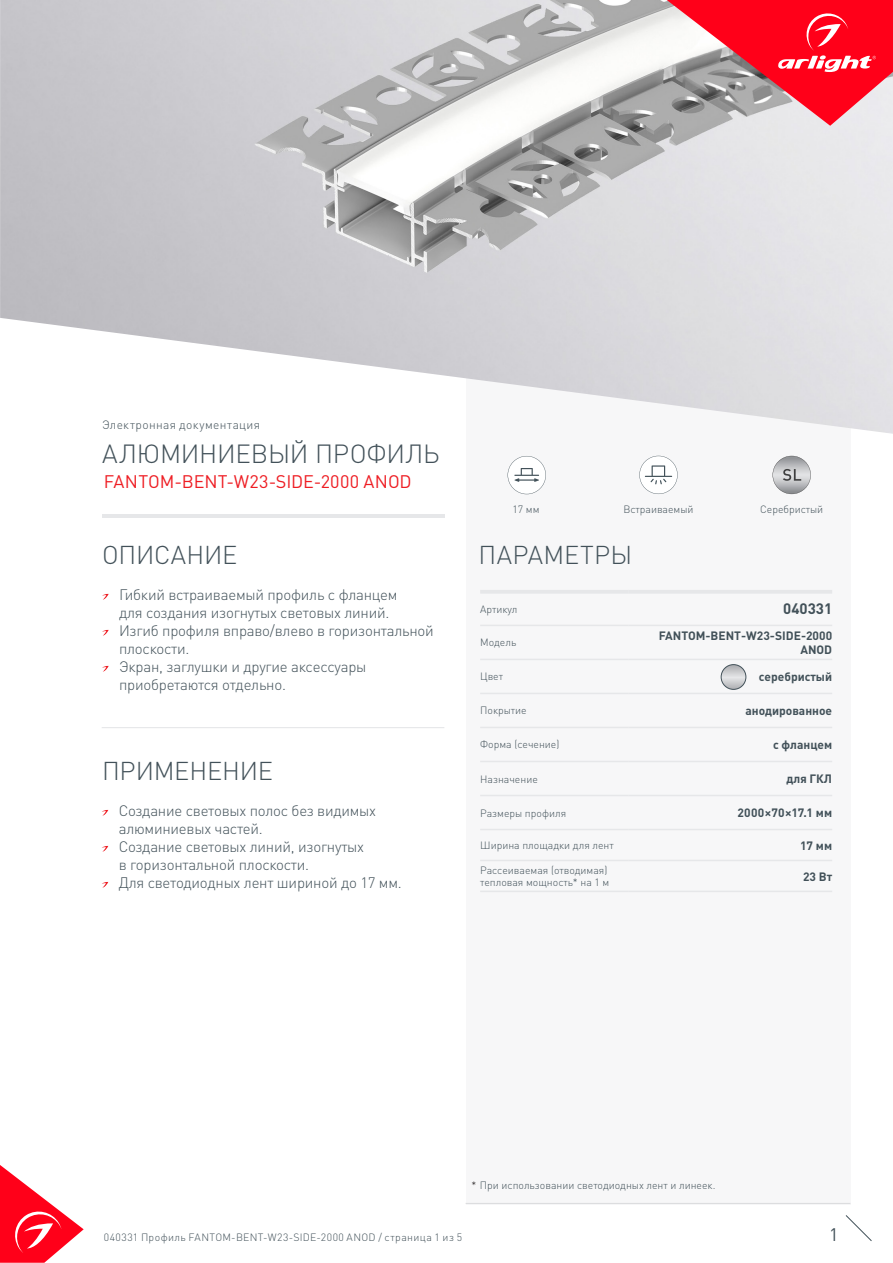
<style>
.page{position:relative;width:893px;height:1263px;background:#fff}
.page>*{position:absolute;margin:0;border:0;box-sizing:border-box;transform-origin:0 0}
.t1{font:300 25.95px "DIN Pro";letter-spacing:-.01em;color:#425159}
.t2{font:300 25.5px "DIN Pro";letter-spacing:-.005em;color:#425159}
.t3{font:300 25.5px "DIN Pro";letter-spacing:.015em;color:#425159}
.t4{font:18px "DIN Pro";letter-spacing:-.005em;color:#ee1d23}
.t5{font:18px "DIN Pro";color:#425159}
.t6{font:300 15px/18px "DIN Pro";letter-spacing:-.015em;color:#425159}
.t7{font:700 15px "DIN Pro";color:#425159}
.t8{font:700 12px/14.4px "DIN Pro";color:#425159;text-align:right}
.t9{font:300 12px "DIN Pro";letter-spacing:.03em;color:#425159}
.t10{font:700 12px "DIN Pro";letter-spacing:.025em;color:#425159}
.t11{font:300 10.5px/12.6px "DIN Pro";color:#425159}
.t12{font:300 10.5px "DIN Pro";letter-spacing:.04em;color:#425159}
.s1{color:#231f20}
</style>
<div class="page">
<svg style="left:0;top:1165px;width:84px;height:98px"></svg>
<svg style="left:845px;top:1215px;width:27px;height:26px"></svg>
<div style="left:466px;top:250px;width:384px;height:954px;background:#f7f7f8"></div>
<svg style="left:508px;top:456px;width:38px;height:38px"></svg>
<hr style="left:102px;top:514px;width:342px;height:3px;background:#e6e7e9">
<svg style="left:102px;top:594px;width:7px;height:6px"></svg>
<svg style="left:102px;top:630px;width:7px;height:6px"></svg>
<svg style="left:102px;top:666px;width:7px;height:6px"></svg>
<svg style="left:102px;top:810px;width:6px;height:6px"></svg>
<svg style="left:102px;top:846px;width:6px;height:6px"></svg>
<svg style="left:102px;top:882px;width:6px;height:6px"></svg>
<hr style="left:102px;top:727px;width:342px;height:1px;background:#e6e7e9">
<hr style="left:480px;top:590px;width:148px;height:4px;background:#e6e7e9">
<hr style="left:628px;top:590px;width:204px;height:4px;background:#e6e7e9">
<hr style="left:480px;top:625px;width:148px;height:1px;background:#e6e7e9">
<hr style="left:628px;top:625px;width:204px;height:1px;background:#e6e7e9">
<hr style="left:480px;top:659px;width:148px;height:1px;background:#e6e7e9">
<hr style="left:628px;top:659px;width:204px;height:1px;background:#e6e7e9">
<hr style="left:480px;top:693px;width:148px;height:1px;background:#e6e7e9">
<hr style="left:628px;top:693px;width:204px;height:1px;background:#e6e7e9">
<hr style="left:480px;top:727px;width:148px;height:1px;background:#e6e7e9">
<hr style="left:628px;top:727px;width:204px;height:1px;background:#e6e7e9">
<hr style="left:480px;top:761px;width:148px;height:1px;background:#e6e7e9">
<hr style="left:628px;top:761px;width:204px;height:1px;background:#e6e7e9">
<hr style="left:480px;top:795px;width:148px;height:1px;background:#e6e7e9">
<hr style="left:628px;top:795px;width:204px;height:1px;background:#e6e7e9">
<hr style="left:480px;top:829px;width:148px;height:1px;background:#e6e7e9">
<hr style="left:628px;top:829px;width:204px;height:1px;background:#e6e7e9">
<hr style="left:480px;top:860px;width:148px;height:1px;background:#e6e7e9">
<hr style="left:628px;top:860px;width:204px;height:1px;background:#e6e7e9">
<hr style="left:480px;top:891px;width:148px;height:1px;background:#e6e7e9">
<hr style="left:628px;top:891px;width:204px;height:1px;background:#e6e7e9">
<hr style="left:466px;top:1203px;width:384px;height:1px;background:#dcdddf">
<svg style="left:639px;top:456px;width:39px;height:38px"></svg>
<img style="left:0;top:0;width:893px;height:434px">
<svg style="left:667px;top:0;width:226px;height:126px;background:#e45967"></svg>
<svg style="left:721px;top:665px;width:25px;height:24px"></svg>
<div style="left:721px;top:664px;width:25px;height:26px;border:1px solid #425159;border-radius:50%"></div>
<svg style="left:773px;top:456px;width:38px;height:38px"></svg>
<p class="t9" style="left:102px;top:417px;width:160px">Электронная документация</p>
<p class="t1" style="left:102px;top:436px;width:339px">АЛЮМИНИЕВЫЙ ПРОФИЛЬ</p>
<p class="t4" style="left:104px;top:470px;width:309px">FANTOM-BENT-W23-SIDE-2000 ANOD</p>
<p class="t11" style="left:512px;top:502px;width:29px">17 мм</p>
<p class="t11" style="left:623px;top:502px;width:72px">Встраиваемый</p>
<p class="t11" style="left:760px;top:502px;width:65px">Серебристый</p>
<p class="t2" style="left:102px;top:537px;width:137px">ОПИСАНИЕ</p>
<p class="t3" style="left:478px;top:537px;width:155px">ПАРАМЕТРЫ</p>
<p class="t6" style="left:119px;top:584px;width:280px">Гибкий встраиваемый профиль с фланцем для создания изогнутых световых линий.</p>
<p class="t6" style="left:119px;top:620px;width:316px">Изгиб профиля вправо/влево в горизонтальной плоскости.</p>
<p class="t6" style="left:119px;top:656px;width:249px">Экран, заглушки и другие аксессуары приобретаются отдельно.</p>
<p class="t11" style="left:480px;top:602px;width:39px">Артикул</p>
<p class="t7" style="left:783px;top:599px;width:50px">040331</p>
<p class="t11" style="left:480px;top:636px;width:38px">Модель</p>
<p class="t8" style="left:659px;top:628px;width:175px">FANTOM-BENT-W23-SIDE-2000<br>ANOD</p>
<p class="t11" style="left:480px;top:670px;width:24px">Цвет</p>
<p class="t8" style="left:759px;top:669px;width:75px">серебристый</p>
<p class="t11" style="left:480px;top:704px;width:48px">Покрытие</p>
<p class="t8" style="left:745px;top:703px;width:88px">анодированное</p>
<p class="t11" style="left:480px;top:738px;width:81px">Форма (сечение)</p>
<p class="t8" style="left:773px;top:737px;width:61px">с фланцем</p>
<p class="t11" style="left:480px;top:772px;width:59px">Назначение</p>
<p class="t8" style="left:786px;top:771px;width:47px">для ГКЛ</p>
<p class="t11" style="left:480px;top:806px;width:87px">Размеры профиля</p>
<p class="t10" style="left:737px;top:805px;width:96px">2000×70×17.1 мм</p>
<p class="t11" style="left:480px;top:838px;width:135px">Ширина площадки для лент</p>
<p class="t8" style="left:800px;top:837px;width:34px">17 мм</p>
<p class="t11" style="left:480px;top:863px;width:131px">Рассеиваемая (отводимая) тепловая мощность* на 1 м</p>
<p class="t8" style="left:803px;top:868px;width:31px">23 Вт</p>
<p class="t2" style="left:102px;top:753px;width:172px">ПРИМЕНЕНИЕ</p>
<p class="t6" style="left:119px;top:800px;width:259px">Создание световых полос без видимых алюминиевых частей.</p>
<p class="t6" style="left:119px;top:836px;width:247px">Создание световых линий, изогнутых в горизонтальной плоскости.</p>
<p class="t6" style="left:119px;top:872px;width:285px">Для светодиодных лент шириной до 17 мм.</p>
<p class="t11" style="left:471px;top:1178px;width:246px"><span class="s1">*</span> При использовании светодиодных лент и линеек.</p>
<p class="t12" style="left:104px;top:1230px;width:360px">040331 Профиль FANTOM-BENT-W23-SIDE-2000 ANOD / страница 1 из 5</p>
<p class="t5" style="left:829px;top:1222px;width:11px">1</p>
</div>
